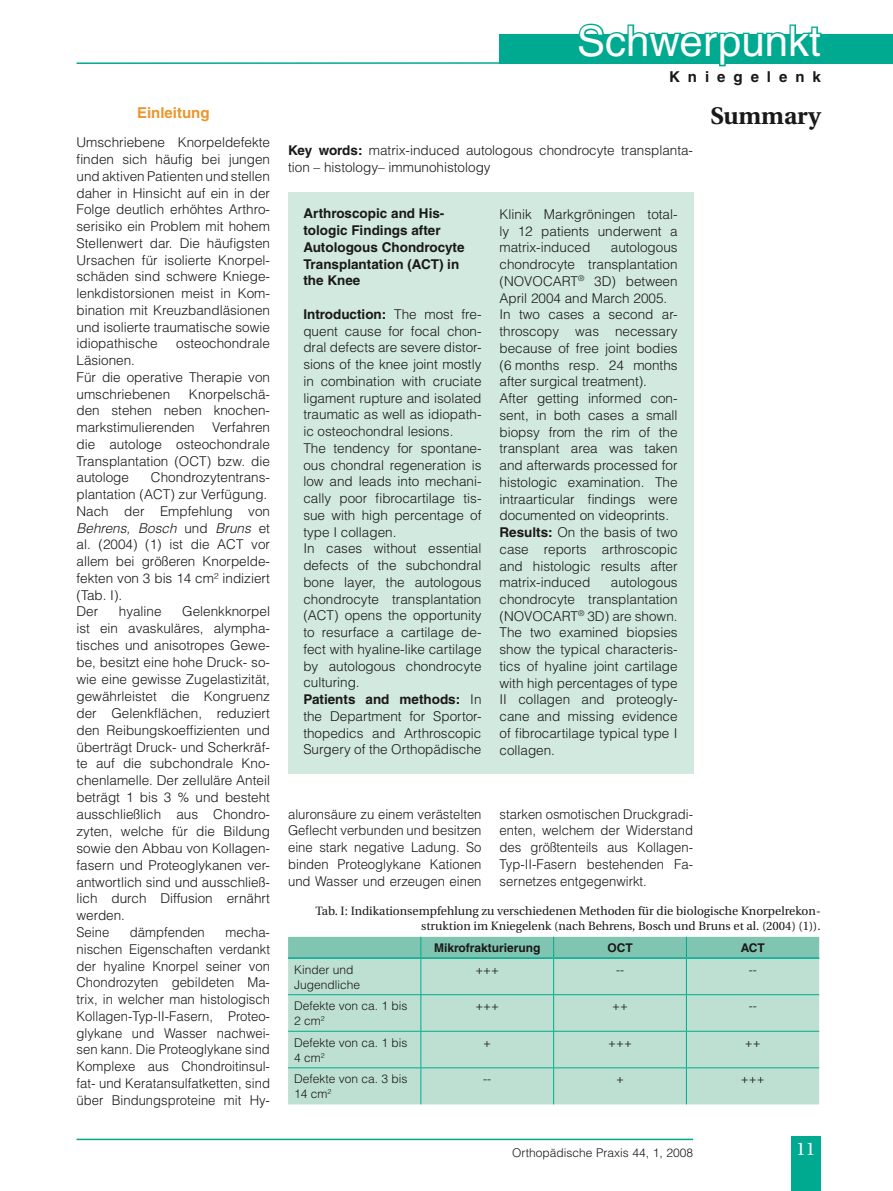
<style>
.page{position:relative;width:893px;height:1191px;background:#fff}
.page>*{position:absolute;margin:0;border:0;box-sizing:border-box;transform-origin:0 0}
.t1{font:42px "Helvetica";color:#fffefd}
.t2{font:700 24px "Utopia";color:#1a1818}
.t3{font:18px "Utopia";color:#fffefd}
.t4{font:700 15px "Helvetica";letter-spacing:.53em;color:#1a1818}
.t5{font:700 15px "Helvetica";color:#ec952d}
.t6{font:300 13.5px/16.8px "Helvetica";color:#1a1818;text-align:justify}
.t7{font:700 13.5px/16.8px "Helvetica";color:#1a1818}
.t8{font:12px/15px "Utopia";color:#1a1818;text-align:right}
.t9{font:300 12px/15px "Helvetica";color:#1a1818}
.t10{font:700 12px "Helvetica";color:#1a1818}
.s1{font-style:italic}
.s2{font-weight:700}
</style>
<div class="page">
<hr style="left:77px;top:1138px;width:616px;height:2px;background:#00aa90">
<div style="left:791px;top:1136px;width:30px;height:55px;background:#00aa90"></div>
<hr style="left:77px;top:62px;width:815px;height:2px;background:#00aa90">
<div style="left:500px;top:34px;width:392px;height:30px;background:#00aa90"></div>
<svg style="left:578px;top:23px;width:244px;height:44px"></svg>
<div style="left:288px;top:193px;width:405px;height:581px;background:#d2e9df"></div>
<div style="left:288px;top:959px;width:531px;height:145px;background:#bee0d2"></div>
<div style="left:288px;top:936px;width:531px;height:21px;background:#80c5b2"></div>
<hr style="left:420px;top:959px;width:1px;height:35px;background:#00aa90">
<hr style="left:553px;top:959px;width:1px;height:35px;background:#00aa90">
<hr style="left:686px;top:959px;width:1px;height:35px;background:#00aa90">
<hr style="left:288px;top:994px;width:133px;height:1px;background:#00aa90">
<hr style="left:421px;top:994px;width:133px;height:1px;background:#00aa90">
<hr style="left:420px;top:995px;width:1px;height:36px;background:#00aa90">
<hr style="left:554px;top:994px;width:132px;height:1px;background:#00aa90">
<hr style="left:553px;top:995px;width:1px;height:36px;background:#00aa90">
<hr style="left:686px;top:994px;width:133px;height:1px;background:#00aa90">
<hr style="left:686px;top:995px;width:1px;height:36px;background:#00aa90">
<hr style="left:288px;top:1031px;width:133px;height:1px;background:#00aa90">
<hr style="left:421px;top:1031px;width:133px;height:1px;background:#00aa90">
<hr style="left:420px;top:1031px;width:1px;height:36px;background:#00aa90">
<hr style="left:554px;top:1031px;width:132px;height:1px;background:#00aa90">
<hr style="left:553px;top:1031px;width:1px;height:36px;background:#00aa90">
<hr style="left:686px;top:1031px;width:133px;height:1px;background:#00aa90">
<hr style="left:686px;top:1031px;width:1px;height:36px;background:#00aa90">
<hr style="left:288px;top:1067px;width:133px;height:1px;background:#00aa90">
<hr style="left:421px;top:1067px;width:133px;height:1px;background:#00aa90">
<hr style="left:420px;top:1068px;width:1px;height:36px;background:#00aa90">
<hr style="left:554px;top:1067px;width:132px;height:1px;background:#00aa90">
<hr style="left:553px;top:1068px;width:1px;height:36px;background:#00aa90">
<hr style="left:686px;top:1067px;width:133px;height:1px;background:#00aa90">
<hr style="left:686px;top:1068px;width:1px;height:36px;background:#00aa90">
<hr style="left:288px;top:957px;width:133px;height:2px;background:#00aa90">
<hr style="left:421px;top:957px;width:133px;height:2px;background:#00aa90">
<hr style="left:554px;top:957px;width:132px;height:2px;background:#00aa90">
<hr style="left:686px;top:957px;width:133px;height:2px;background:#00aa90">
<p class="t5" style="left:137px;top:103px;width:74px">Einleitung</p>
<p class="t6" style="left:77px;top:134px;width:195px">Umschriebene Knorpeldefekte finden sich häufig bei jungen und aktiven Patienten und stellen daher in Hinsicht auf ein in der Folge deutlich erhöhtes Arthro&shy;serisiko ein Problem mit hohem Stellenwert dar. Die häufigsten Ursachen für isolierte Knorpel&shy;schäden sind schwere Kniege&shy;lenkdistorsionen meist in Kom&shy;bination mit Kreuzbandläsionen und isolierte traumatische sowie idiopathische</p>
<p class="t6" style="left:176px;top:335px;width:95px">osteochondrale</p>
<p class="t6" style="left:77px;top:351px;width:195px;text-align:left">Läsionen.<br>Für die operative Therapie von umschriebenen</p>
<p class="t6" style="left:77px;top:385px;width:195px;text-indent:112px">Knorpelschä&shy;den stehen neben knochen&shy;markstimulierenden</p>
<p class="t6" style="left:77px;top:418px;width:195px;text-indent:136px">Verfahren die autologe osteochondrale Transplantation (OCT) bzw. die autologe</p>
<p class="t6" style="left:77px;top:469px;width:195px;text-align:left;text-indent:74px">Chondrozytentrans&shy;plantation (ACT) zur Verfügung.<br>Nach der Empfehlung von<br><span class="s1">Behrens, Bosch</span> und <span class="s1">Bruns</span> et al. (2004) (1) ist die ACT vor allem bei größeren Knorpelde&shy;fekten von 3 bis 14 cm² indiziert (Tab. I).<br>Der</p>
<p class="t6" style="left:77px;top:603px;width:195px;text-align:left;text-indent:106px">Gelenkknorpel ist ein avaskuläres, alympha&shy;tisches und anisotropes Gewe&shy;be, besitzt eine hohe Druck- so&shy;wie eine gewisse Zugelastizität, gewährleistet die Kongruenz der Gelenkflächen, reduziert den Reibungskoeffizienten und überträgt Druck- und Scherkräf&shy;te auf die subchondrale Kno&shy;chenlamelle. Der zelluläre Anteil beträgt 1 bis 3 % und besteht ausschließlich aus Chondro&shy;zyten, welche für die Bildung sowie den Abbau von Kollagen&shy;fasern und Proteoglykanen ver&shy;antwortlich sind und ausschließ&shy;lich durch Diffusion ernährt werden.<br>Seine</p>
<p class="t6" style="left:119px;top:603px;width:44px">hyaline</p>
<p class="t6" style="left:130px;top:923px;width:76px">dämpfenden</p>
<p class="t6" style="left:77px;top:923px;width:195px;text-indent:149px">mecha&shy;nischen Eigenschaften verdankt der hyaline Knorpel seiner von Chondrozyten gebildeten Ma&shy;trix, in welcher man histologisch Kollagen-Typ-II-Fasern, Proteo&shy;glykane und Wasser nachwei&shy;sen kann. Die Proteoglykane sind Komplexe aus Chondroitinsul&shy;fat- und Keratansulfatketten, sind über Bindungsproteine mit Hy-</p>
<h1 class="t1" style="left:577px;top:17px;width:245px">Schwerpunkt</h1>
<p class="t4" style="left:669px;top:67px;width:153px">Kniegelenk</p>
<p class="t6" style="left:288px;top:142px;width:407px"><span class="s2">Key words:</span> matrix-induced autologous chondrocyte transplanta&shy;tion – histology– immunohistology</p>
<p class="t7" style="left:303px;top:205px;width:163px">Arthroscopic and His&shy;tologic Findings after<br>Autologous Chondrocyte<br>Transplantation (ACT) in the Knee</p>
<p class="t6" style="left:303px;top:305px;width:180px;text-align:left"><span class="s2">Introduction:</span> The most fre&shy;quent cause for focal chon&shy;dral defects are severe distor&shy;sions of the knee joint mostly in combination with cruciate ligament rupture and isolated traumatic as well as idiopath&shy;ic osteochondral lesions.<br>The tendency for spontane&shy;ous chondral regeneration is low and leads into mechani&shy;cally poor fibrocartilage tis&shy;sue with high percentage of type I collagen.<br>In cases without essential defects of the subchondral bone layer, the autologous chondrocyte transplantation (ACT) opens the opportunity to resurface a cartilage de&shy;fect with hyaline-like cartilage by autologous chondrocyte culturing.<br><span class="s2">Patients and methods:</span> In the Department for Sportor&shy;thopedics and Arthroscopic<br>Surgery of the Orthopädische</p>
<p class="t6" style="left:499px;top:205px;width:180px">Klinik Markgröningen total&shy;ly 12 patients underwent a matrix-induced</p>
<p class="t6" style="left:499px;top:239px;width:180px;text-align:left;text-indent:111px">autologous chondrocyte transplantation (NOVOCART<sup>®</sup> 3D) between<br>April 2004 and March 2005.<br>In two cases a second ar&shy;throscopy was necessary because of free joint bodies (6 months resp. 24 months after surgical treatment).<br>After getting informed con&shy;sent, in both cases a small biopsy from the rim of the transplant area was taken and afterwards processed for histologic examination. The intraarticular findings were documented on videoprints.<br><span class="s2">Results:</span> On the basis of two case reports arthroscopic and histologic results after matrix-induced</p>
<p class="t6" style="left:499px;top:573px;width:180px;text-indent:111px">autologous chondrocyte transplantation (NOVOCART<sup>®</sup> 3D) are shown.<br>The two examined biopsies show the typical characteris&shy;tics of hyaline joint cartilage with high percentages of type II collagen and proteogly&shy;cane and missing evidence of fibrocartilage typical type I collagen.</p>
<h2 class="t2" style="left:711px;top:102px;width:112px">Summary</h2>
<p class="t6" style="left:288px;top:805px;width:195px">aluronsäure zu einem verästelten Geflecht verbunden und besitzen eine stark negative Ladung. So binden Proteoglykane Kationen und Wasser und erzeugen einen</p>
<p class="t6" style="left:500px;top:805px;width:195px">starken osmotischen Druckgradi&shy;enten, welchem der Widerstand des größtenteils aus Kollagen-Typ-II-Fasern bestehenden Fa&shy;sernetzes entgegenwirkt.</p>
<p class="t8" style="left:316px;top:903px;width:507px">Tab. I: Indikationsempfehlung zu verschiedenen Methoden für die biologische Knorpelrekon&shy;struktion im Kniegelenk (nach Behrens, Bosch und Bruns et al. (2004) (1)).</p>
<p class="t10" style="left:434px;top:940px;width:108px">Mikrofrakturierung</p>
<p class="t10" style="left:607px;top:940px;width:27px">OCT</p>
<p class="t10" style="left:741px;top:940px;width:26px">ACT</p>
<p class="t9" style="left:294px;top:961px;width:68px">Kinder und<br>Jugendliche</p>
<p class="t9" style="left:475px;top:961px;width:25px">+++</p>
<p class="t9" style="left:616px;top:961px;width:9px">--</p>
<p class="t9" style="left:749px;top:961px;width:9px">--</p>
<p class="t9" style="left:294px;top:998px;width:115px">Defekte von ca. 1 bis<br>2 cm<sup>2</sup></p>
<p class="t9" style="left:475px;top:998px;width:25px">+++</p>
<p class="t9" style="left:612px;top:998px;width:17px">++</p>
<p class="t9" style="left:749px;top:998px;width:9px">--</p>
<p class="t9" style="left:294px;top:1034px;width:115px">Defekte von ca. 1 bis<br>4 cm<sup>2</sup></p>
<p class="t9" style="left:483px;top:1034px;width:9px">+</p>
<p class="t9" style="left:608px;top:1034px;width:25px">+++</p>
<p class="t9" style="left:745px;top:1034px;width:17px">++</p>
<p class="t9" style="left:294px;top:1071px;width:115px">Defekte von ca. 3 bis<br>14 cm<sup>2</sup></p>
<p class="t9" style="left:483px;top:1071px;width:9px">--</p>
<p class="t9" style="left:616px;top:1071px;width:9px">+</p>
<p class="t9" style="left:741px;top:1071px;width:25px">+++</p>
<p class="t9" style="left:512px;top:1144px;width:182px">Orthopädische Praxis 44, 1, 2008</p>
<h3 class="t3" style="left:796px;top:1139px;width:21px">11</h3>
</div>
